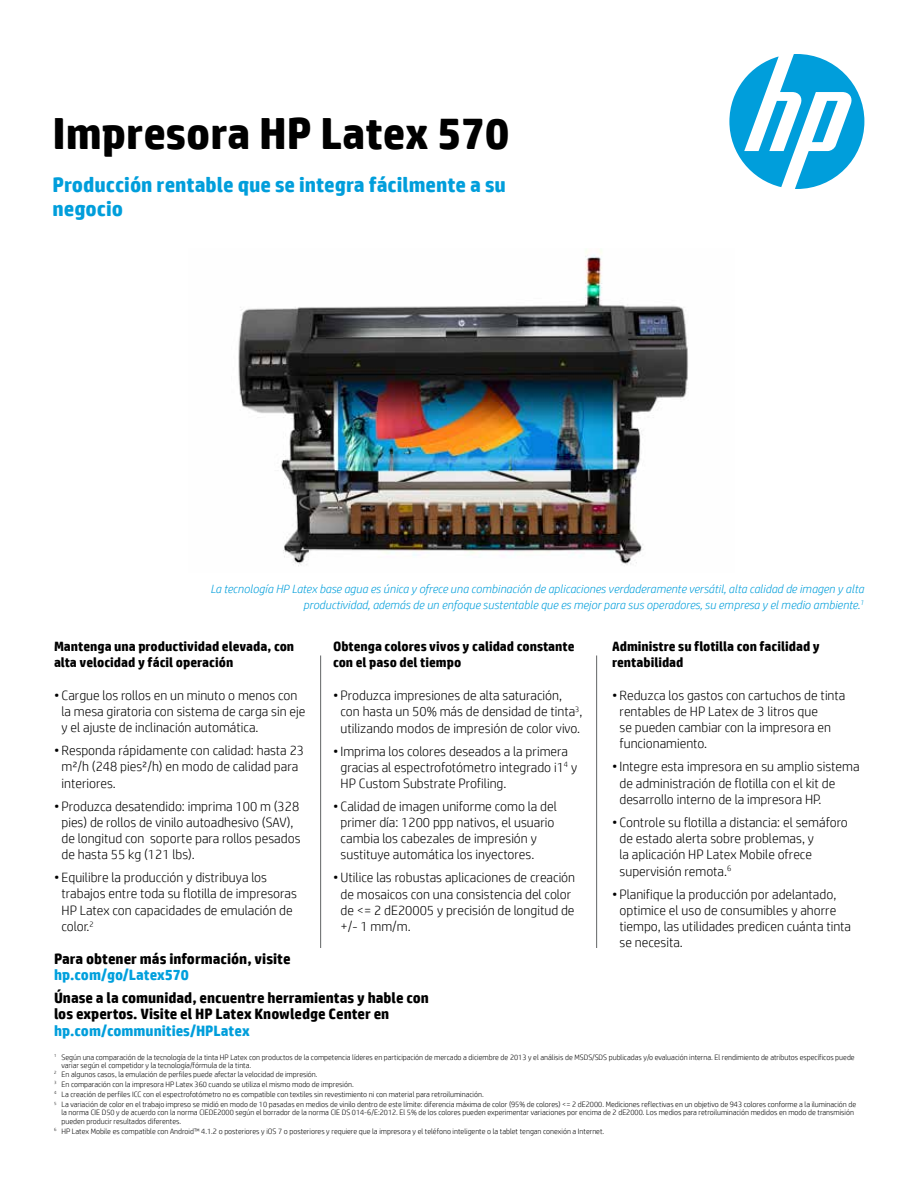
<style>
.page{position:relative;width:918px;height:1188px;background:#fff}
.page>*{position:absolute;margin:0;border:0;box-sizing:border-box;transform-origin:0 0}
.t1{font:700 45px "HP Simplified";color:#000}
.t2{font:700 21px/24px "HP Simplified";color:#009edb}
.t3{font:700 15px/16.5px "HP Simplified";color:#000}
.t4{font:700 15px "HP Simplified";color:#009edb}
.t5{font:700 15px "HP Simplified";color:#00a0dd}
.t6{font:300 13.5px/16.2px "HP Simplified";color:#000}
.t7{font:700 13.5px/16.2px "HP Simplified";color:#000}
.t8{font:italic 300 12px/16.5px "HP Simplified";color:#009edb;text-align:right}
.t9{font:300 7.8px/10.2px "HP Simplified";color:#000}
</style>
<div class="page">
<img style="left:238px;top:250px;width:450px;height:316px">
<svg style="left:729px;top:54px;width:135px;height:135px"></svg>
<hr style="left:320px;top:656px;width:1px;height:292px;background:#626465">
<hr style="left:596px;top:656px;width:1px;height:292px;background:#626465">
<h1 class="t1" style="left:52px;top:107px;width:458px">Impresora HP Latex 570</h1>
<h2 class="t2" style="left:52px;top:172px;width:455px">Producción rentable que se integra fácilmente a su negocio</h2>
<p class="t8" style="left:210px;top:580px;width:655px">La tecnología HP Latex base agua es única y ofrece una combinación de aplicaciones verdaderamente versátil, alta calidad de imagen y alta productividad, además de un enfoque sustentable que es mejor para sus operadores, su empresa y el medio ambiente.<sup>1</sup></p>
<p class="t7" style="left:54px;top:638px;width:242px">Mantenga una productividad elevada, con alta velocidad y fácil operación</p>
<p class="t6" style="left:62px;top:687px;width:245px;text-indent:-8px">• Cargue los rollos en un minuto o menos con la mesa giratoria con sistema de carga sin eje y el ajuste de inclinación automática.</p>
<p class="t6" style="left:62px;top:742px;width:244px;text-indent:-8px">• Responda rápidamente con calidad: hasta 23 m²/h (248 pies²/h) en modo de calidad para interiores.</p>
<p class="t6" style="left:62px;top:798px;width:241px;text-indent:-8px">• Produzca desatendido: imprima 100 m (328 pies) de rollos de vinilo autoadhesivo (SAV), de longitud con soporte para rollos pesados de hasta 55 kg (121 lbs).</p>
<p class="t6" style="left:62px;top:869px;width:237px;text-indent:-8px">• Equilibre la producción y distribuya los trabajos entre toda su flotilla de impresoras HP Latex con capacidades de emulación de color.<sup>2</sup></p>
<p class="t7" style="left:333px;top:638px;width:243px">Obtenga colores vivos y calidad constante con el paso del tiempo</p>
<p class="t6" style="left:341px;top:687px;width:243px;text-indent:-8px">• Produzca impresiones de alta saturación, con hasta un 50% más de densidad de tinta<sup>3</sup>, utilizando modos de impresión de color vivo.</p>
<p class="t6" style="left:341px;top:743px;width:238px;text-indent:-8px">• Imprima los colores deseados a la primera gracias al espectrofotómetro integrado i1<sup>4</sup> y<br>HP Custom Substrate Profiling.</p>
<p class="t6" style="left:341px;top:798px;width:218px;text-indent:-8px">• Calidad de imagen uniforme como la del primer día: 1200 ppp nativos, el usuario cambia los cabezales de impresión y sustituye automática los inyectores.</p>
<p class="t6" style="left:341px;top:869px;width:236px;text-indent:-8px">• Utilice las robustas aplicaciones de creación de mosaicos con una consistencia del color de &lt;= 2 dE20005 y precisión de longitud de +/- 1 mm/m.</p>
<p class="t3" style="left:54px;top:950px;width:238px">Para obtener más información, visite</p>
<p class="t5" style="left:54px;top:966px;width:136px">hp.com/go/Latex570</p>
<p class="t3" style="left:54px;top:989px;width:377px">Únase a la comunidad, encuentre herramientas y hable con los expertos. Visite el HP Latex Knowledge Center en</p>
<p class="t4" style="left:54px;top:1022px;width:197px">hp.com/communities/HPLatex</p>
<p class="t7" style="left:612px;top:638px;width:209px">Administre su flotilla con facilidad y rentabilidad</p>
<p class="t6" style="left:620px;top:687px;width:227px;text-indent:-8px">• Reduzca los gastos con cartuchos de tinta rentables de HP Latex de 3 litros que<br>se pueden cambiar con la impresora en funcionamiento.</p>
<p class="t6" style="left:620px;top:758px;width:242px;text-indent:-8px">• Integre esta impresora en su amplio sistema de administración de flotilla con el kit de desarrollo interno de la impresora HP.</p>
<p class="t6" style="left:620px;top:814px;width:230px;text-indent:-8px">• Controle su flotilla a distancia: el semáforo de estado alerta sobre problemas, y<br>la aplicación HP Latex Mobile ofrece supervisión remota.<sup>6</sup></p>
<p class="t6" style="left:620px;top:886px;width:233px;text-indent:-8px">• Planifique la producción por adelantado, optimice el uso de consumibles y ahorre tiempo, las utilidades predicen cuánta tinta se necesita.</p>
<p class="t9" style="left:54px;top:1052px;width:802px"><sup>1</sup> Según una comparación de la tecnología de la tinta HP Latex con productos de la competencia líderes en participación de mercado a diciembre de 2013 y el análisis de MSDS/SDS publicadas y/o evaluación interna. El rendimiento de atributos específicos puede</p>
<p class="t9" style="left:62px;top:1060px;width:191px">variar según el competidor y la tecnología/fórmula de la tinta.</p>
<p class="t9" style="left:54px;top:1069px;width:265px"><sup>2</sup> En algunos casos, la emulación de perfiles puede afectar la velocidad de impresión.</p>
<p class="t9" style="left:54px;top:1079px;width:804px"><sup>3</sup> En comparación con la impresora HP Latex 360 cuando se utiliza el mismo modo de impresión.<br><sup>4</sup> La creación de perfiles ICC con el espectrofotómetro no es compatible con textiles sin revestimiento ni con material para retroiluminación.<br><sup>5</sup> La variación de color en el trabajo impreso se midió en modo de 10 pasadas en medios de vinilo dentro de este límite: diferencia máxima de color (95% de colores) &lt;= 2 dE2000. Mediciones reflectivas en un objetivo de 943 colores conforme a la iluminación de</p>
<p class="t9" style="left:62px;top:1108px;width:794px;line-height:8.2px">la norma CIE D50 y de acuerdo con la norma CIEDE2000 según el borrador de la norma CIE DS 014-6/E:2012. El 5% de los colores pueden experimentar variaciones por encima de 2 dE2000. Los medios para retroiluminación medidos en modo de transmisión pueden producir resultados diferentes.</p>
<p class="t9" style="left:54px;top:1126px;width:552px"><sup>6</sup> HP Latex Mobile es compatible con Android™ 4.1.2 o posteriores y iOS 7 o posteriores y requiere que la impresora y el teléfono inteligente o la tablet tengan conexión a Internet.</p>
</div>
